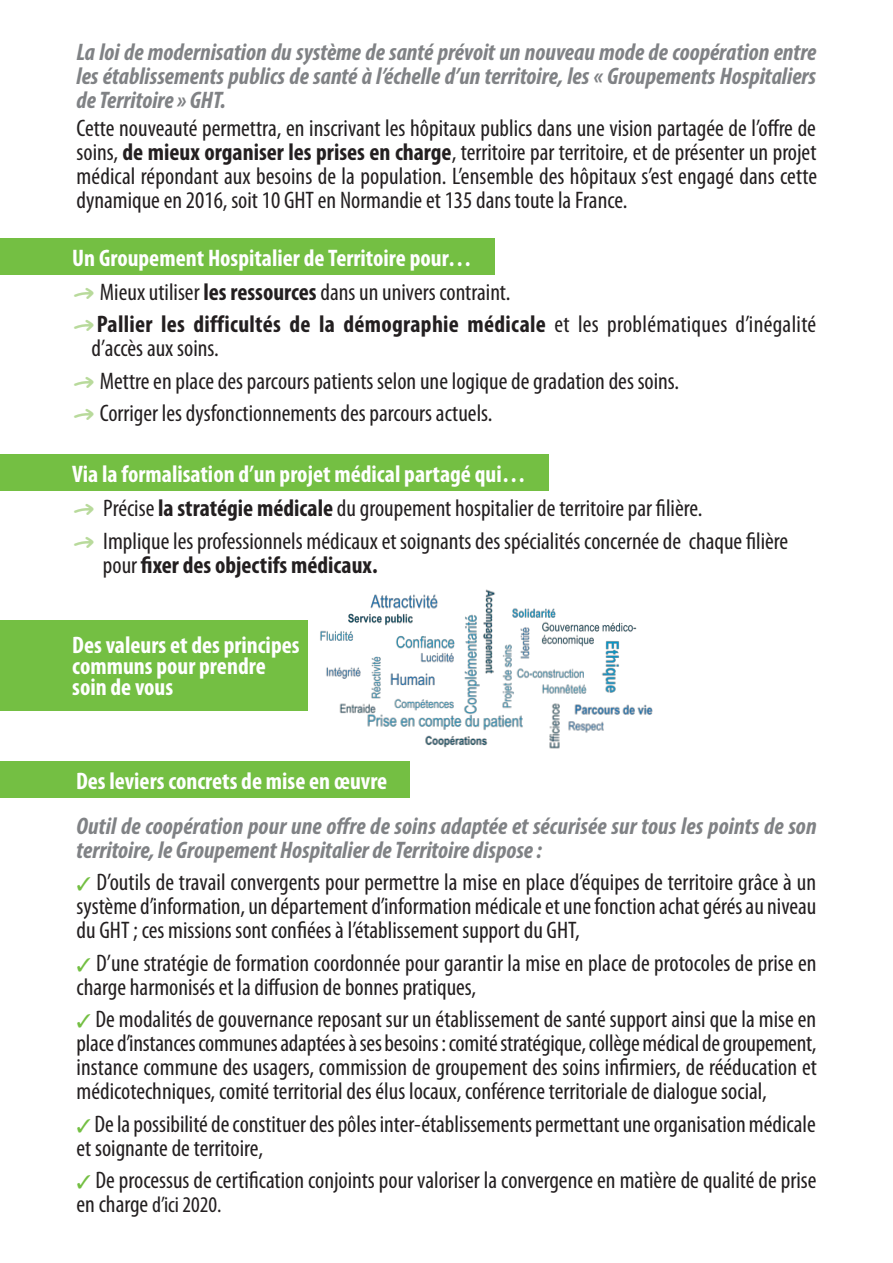
<style>
.page{position:relative;width:893px;height:1263px;background:#fff}
.page>*{position:absolute;margin:0;border:0;box-sizing:border-box;transform-origin:0 0}
.t1{font:condensed 24px/24px "Myriad Pro";color:#231f20;text-align:justify}
.t2{font:italic 700 condensed 24px/24px "Myriad Pro";color:#808285;text-align:justify}
.t3{font:700 condensed 24px/21px "Myriad Pro";color:#fff}
.t4{font:700 condensed 24px "Myriad Pro";color:#231f20}
.t5{font:condensed 22.5px "Myriad Pro";color:#231f20}
.s1{font-weight:700}
.s2{font-family:"PW New Arrows";font-stretch:normal;color:#b8da9b}
.s3{font-weight:400}
.s4{color:#74bf43}
.s5{font-size:24px}
</style>
<div class="page">
<div style="left:0;top:761px;width:409px;height:37px;background:#74bf43"></div>
<div style="left:0;top:620px;width:308px;height:90px;background:#74bf43"></div>
<div style="left:0;top:454px;width:549px;height:37px;background:#74bf43"></div>
<div style="left:0;top:238px;width:495px;height:37px;background:#74bf43"></div>
<img style="left:320px;top:589px;width:333px;height:160px">
<p class="t2" style="left:77px;top:39px;width:741px">La loi de modernisation du système de santé prévoit un nouveau mode de coopération entre les établissements publics de santé à l’échelle d’un territoire, les « Groupements Hospitaliers de Territoire » GHT.</p>
<p class="t1" style="left:77px;top:116px;width:742px">Cette nouveauté permettra, en inscrivant les hôpitaux publics dans une vision partagée de l’offre de soins, <span class="s1">de mieux organiser les prises en charge</span>, territoire par territoire, et de présenter un projet médical répondant aux besoins de la population. L’ensemble des hôpitaux s’est engagé dans cette dynamique en 2016, soit 10 GHT en Normandie et 135 dans toute la France.</p>
<p class="t3" style="left:72px;top:247px;width:401px">Un Groupement Hospitalier de Territoire pour…</p>
<p class="t1" style="left:77px;top:280px;width:435px"><span class="s2">q</span> Mieux utiliser <span class="s1">les ressources</span> dans un univers contraint.</p>
<p class="t1" style="left:92px;top:312px;width:726px;text-indent:-15px"><span class="s2">q</span><span class="s1">Pallier les difficultés de la démographie médicale</span> et les problématiques d’inégalité d’accès aux soins.</p>
<p class="t1" style="left:77px;top:369px;width:604px"><span class="s2">q</span> Mettre en place des parcours patients selon une logique de gradation des soins.</p>
<p class="t1" style="left:77px;top:401px;width:417px"><span class="s2">q</span> Corriger les dysfonctionnements des parcours actuels.</p>
<p class="t3" style="left:72px;top:462px;width:455px">Via la formalisation d’un projet médical partagé qui…</p>
<p class="t1" style="left:77px;top:496px;width:627px"><span class="s2">q</span> Précise <span class="s1">la stratégie médicale</span> du groupement hospitalier de territoire par filière.</p>
<p class="t1" style="left:77px;top:528px;width:713px"><span class="s2">q</span> Implique les professionnels médicaux et soignants des spécialités concernée de chaque filière</p>
<p class="t4" style="left:103px;top:550px;width:276px"><span class="s3">pour</span> fixer des objectifs médicaux.</p>
<p class="t3" style="left:72px;top:634px;width:229px">Des valeurs et des principes</p>
<p class="t3" style="left:72px;top:655px;width:195px">communs pour prendre soin de vous</p>
<p class="t3" style="left:76px;top:770px;width:313px">Des leviers concrets de mise en œuvre</p>
<p class="t2" style="left:77px;top:813px;width:742px">Outil de coopération pour une offre de soins adaptée et sécurisée sur tous les points de son territoire, le Groupement Hospitalier de Territoire dispose :</p>
<p class="t1" style="left:77px;top:870px;width:741px"><span class="s4">✓</span> D’outils de travail convergents pour permettre la mise en place d’équipes de territoire grâce à un système d’information, un département d’information médicale et une fonction achat gérés au niveau du GHT ; ces missions sont confiées à l’établissement support du GHT,</p>
<p class="t1" style="left:77px;top:951px;width:741px"><span class="s4">✓</span> D’une stratégie de formation coordonnée pour garantir la mise en place de protocoles de prise en charge harmonisés et la diffusion de bonnes pratiques,</p>
<p class="t1" style="left:77px;top:1007px;width:742px"><span class="s4">✓</span> De modalités de gouvernance reposant sur un établissement de santé support ainsi que la mise en place d’instances communes adaptées à ses besoins : comité stratégique, collège médical de groupement, instance commune des usagers, commission de groupement des soins infirmiers, de rééducation et médicotechniques, comité territorial des élus locaux, conférence territoriale de dialogue social,</p>
<p class="t1" style="left:77px;top:1112px;width:741px"><span class="s4">✓</span> De la possibilité de constituer des pôles inter-établissements permettant une organisation médicale et soignante de territoire,</p>
<p class="t1" style="left:77px;top:1168px;width:741px"><span class="s4">✓</span> De processus de certification conjoints pour valoriser la convergence en matière de qualité de prise</p>
<p class="t5" style="left:77px;top:1191px;width:147px"><span class="s5">en charge</span> d’ici 2020.</p>
</div>
